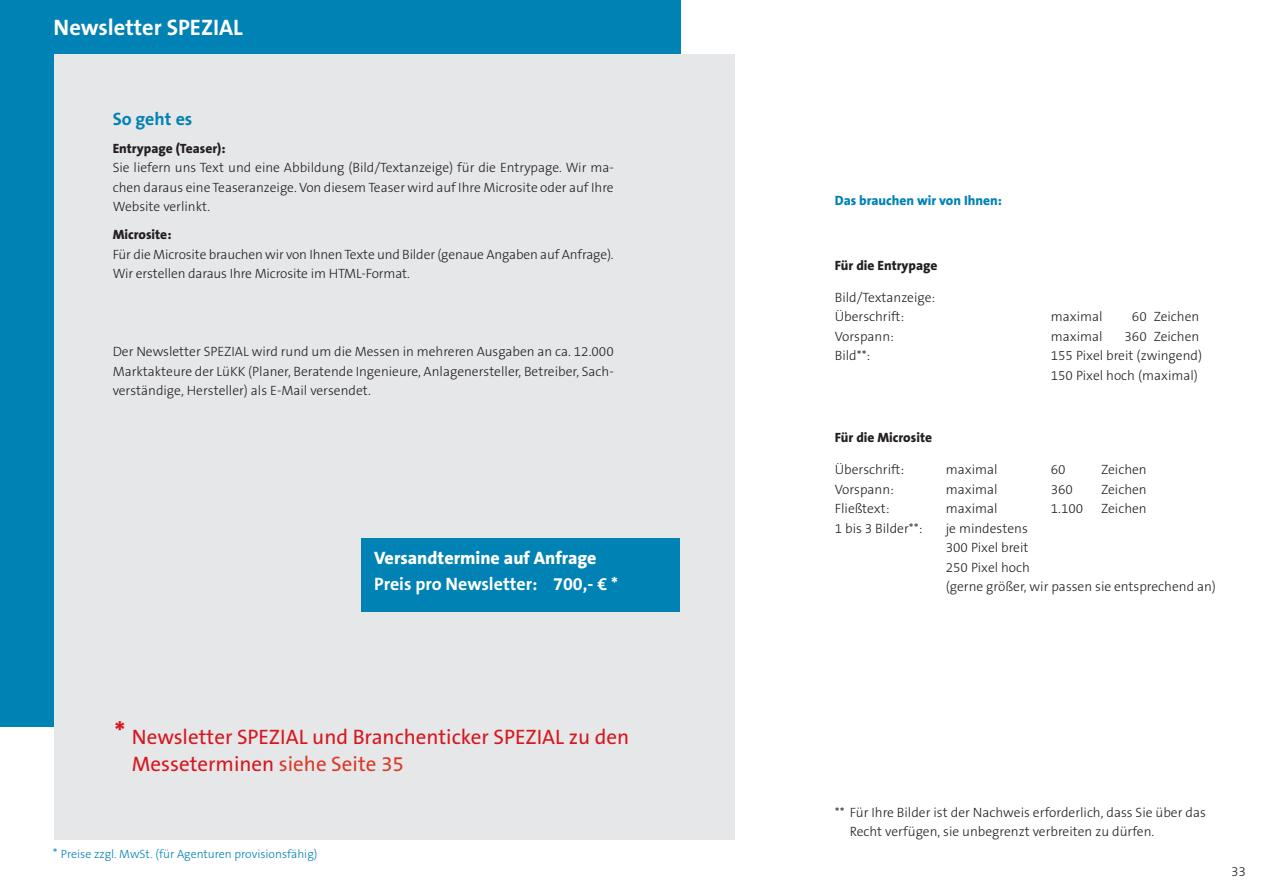
<style>
.page{position:relative;width:1263px;height:893px;background:#fff}
.page>*{position:absolute;margin:0;border:0;box-sizing:border-box;transform-origin:0 0}
.t1{font:700 28.5px "The Sans B7";color:#d7171f}
.t2{font:700 22.5px "The Sans B7";color:#fff}
.t3{font:21px/27px "The Sans B5 Plain";color:#d7171f}
.t4{font:700 18px "The Sans B7";color:#fff}
.t5{font:800 18px "The Sans B8";color:#fff}
.t6{font:700 18px "The Sans B7";color:#0082b4}
.t7{font:300 13.5px/19.5px "The Sans B3";color:#231f20}
.t8{font:800 13.5px "The Sans B8";color:#231f20}
.t9{font:800 13.5px "The Sans B8";color:#0082b4}
.t10{font:300 12px "The Sans B3";color:#0082b4}
.s1{color:#db392a}
.s2{font-size:13.5px}
</style>
<div class="page">
<div style="left:0;top:0;width:680px;height:727px;background:#0082b4"></div>
<div style="left:54px;top:54px;width:680px;height:785px;background:#e6e7e9"></div>
<div style="left:361px;top:538px;width:319px;height:74px;background:#0082b4"></div>
<h2 class="t2" style="left:54px;top:15px;width:191px">Newsletter SPEZIAL</h2>
<h3 class="t6" style="left:113px;top:109px;width:81px">So geht es</h3>
<p class="t8" style="left:113px;top:141px;width:114px">Entrypage (Teaser):</p>
<p class="t7" style="left:113px;top:158px;width:503px;text-align:justify">Sie liefern uns Text und eine Abbildung (Bild/Textanzeige) für die Entrypage. Wir ma&shy;chen daraus eine Teaseranzeige. Von diesem Teaser wird auf Ihre Microsite oder auf Ihre Website verlinkt.</p>
<p class="t8" style="left:113px;top:227px;width:60px">Microsite:</p>
<p class="t7" style="left:113px;top:245px;width:503px">Für die Microsite brauchen wir von Ihnen Texte und Bilder (genaue Angaben auf Anfrage).<br>Wir erstellen daraus Ihre Microsite im HTML-Format.</p>
<p class="t7" style="left:113px;top:342px;width:503px;text-align:justify">Der Newsletter SPEZIAL wird rund um die Messen in mehreren Ausgaben an ca. 12.000<br>Marktakteure der LüKK (Planer, Beratende Ingenieure, Anlagenersteller, Betreiber, Sach&shy;verständige, Hersteller) als E-Mail versendet.</p>
<h3 class="t5" style="left:374px;top:549px;width:224px">Versandtermine auf Anfrage</h3>
<h3 class="t4" style="left:374px;top:574px;width:245px">Preis pro Newsletter: 700,- € *</h3>
<h1 class="t1" style="left:114px;top:717px;width:12px">*</h1>
<h3 class="t3" style="left:132px;top:724px;width:499px">Newsletter SPEZIAL und Branchenticker SPEZIAL zu den<br>Messeterminen <span class="s1">siehe Seite 35</span></h3>
<p class="t10" style="left:53px;top:848px;width:266px"><span class="s2">*</span> Preise zzgl. MwSt. (für Agenturen provisionsfähig)</p>
<p class="t9" style="left:835px;top:193px;width:169px">Das brauchen wir von Ihnen:</p>
<p class="t8" style="left:835px;top:258px;width:104px">Für die Entrypage</p>
<p class="t7" style="left:835px;top:288px;width:102px">Bild/Textanzeige:<br>Überschrift:</p>
<p class="t7" style="left:1051px;top:308px;width:53px">maximal</p>
<p class="t7" style="left:1132px;top:308px;width:69px">60 Zeichen</p>
<p class="t7" style="left:835px;top:327px;width:61px">Vorspann:</p>
<p class="t7" style="left:1051px;top:327px;width:53px">maximal</p>
<p class="t7" style="left:1124px;top:327px;width:76px">360 Zeichen</p>
<p class="t7" style="left:835px;top:347px;width:37px">Bild**:</p>
<p class="t7" style="left:1051px;top:347px;width:153px">155 Pixel breit (zwingend)<br>150 Pixel hoch (maximal)</p>
<p class="t8" style="left:835px;top:430px;width:99px">Für die Microsite</p>
<p class="t7" style="left:835px;top:460px;width:71px">Überschrift:</p>
<p class="t7" style="left:946px;top:460px;width:53px">maximal</p>
<p class="t7" style="left:1051px;top:460px;width:16px">60</p>
<p class="t7" style="left:1101px;top:460px;width:47px">Zeichen</p>
<p class="t7" style="left:835px;top:480px;width:61px">Vorspann:</p>
<p class="t7" style="left:946px;top:480px;width:53px">maximal</p>
<p class="t7" style="left:1051px;top:480px;width:24px">360</p>
<p class="t7" style="left:1101px;top:480px;width:47px">Zeichen</p>
<p class="t7" style="left:835px;top:499px;width:56px">Fließtext:</p>
<p class="t7" style="left:946px;top:499px;width:53px">maximal</p>
<p class="t7" style="left:1051px;top:499px;width:34px">1.100</p>
<p class="t7" style="left:1101px;top:499px;width:47px">Zeichen</p>
<p class="t7" style="left:835px;top:519px;width:89px">1 bis 3 Bilder**:</p>
<p class="t7" style="left:946px;top:519px;width:272px">je mindestens<br>300 Pixel breit<br>250 Pixel hoch<br>(gerne größer, wir passen sie entsprechend an)</p>
<p class="t7" style="left:850px;top:803px;width:358px;text-indent:-15px">** Für Ihre Bilder ist der Nachweis erforderlich, dass Sie über das<br>Recht verfügen, sie unbegrenzt verbreiten zu dürfen.</p>
<p class="t7" style="left:1231px;top:862px;width:16px">33</p>
</div>
